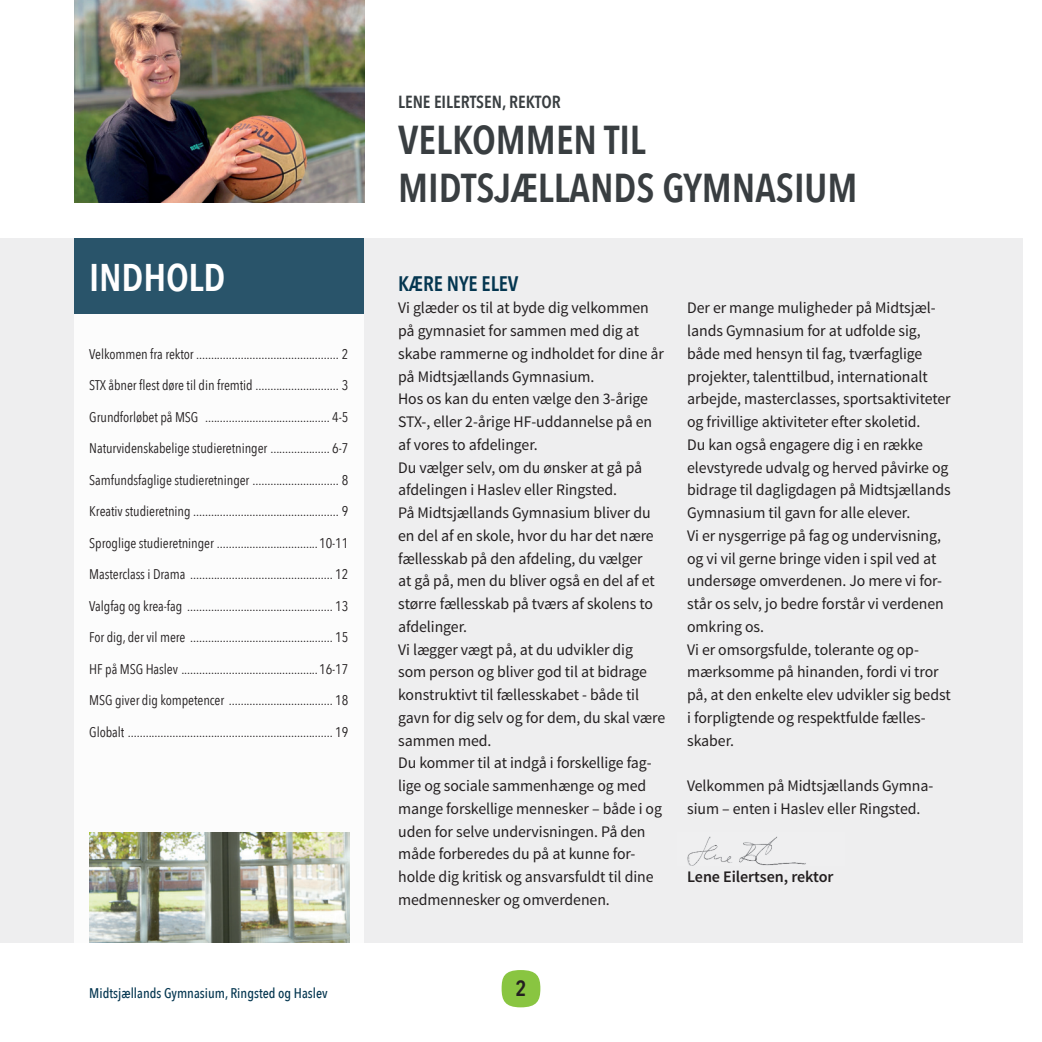
<style>
.page{position:relative;width:1042px;height:1042px;background:#fff}
.page>*{position:absolute;margin:0;border:0;box-sizing:border-box;transform-origin:0 0}
.t1{font:600 40.25px/48.3px "Avenir Next Condensed";color:#393e41}
.t2{font:600 38.5px "Avenir Next Condensed";letter-spacing:-.005em;color:#fff}
.t3{font:600 22.05px "Avenir Next Condensed";color:#231f20}
.t4{font:600 21px "Avenir Next Condensed";letter-spacing:-.005em;color:#043650}
.t5{font:600 17.5px "Avenir Next Condensed";color:#393e41}
.t6{font:16.1px/22.8px "Source Sans Pro";letter-spacing:-.005em;color:#231f20}
.t7{font:600 16.1px "Source Sans Pro";letter-spacing:-.005em;color:#231f20}
.t8{font:14px "Avenir Next Condensed";letter-spacing:-.005em;color:#231f20}
.t9{font:500 14px "Avenir Next Condensed";color:#043650}
</style>
<div class="page">
<div style="left:0;top:238px;width:1022px;height:705px;background:#eeeeef"></div>
<div style="left:74px;top:238px;width:290px;height:712px;background:#fff"></div>
<div style="left:74px;top:238px;width:290px;height:75px;background:#29546a"></div>
<img style="left:89px;top:832px;width:261px;height:111px">
<img style="left:74px;top:0;width:290px;height:203px">
<div style="left:501px;top:970px;width:39px;height:37px;background:#89c541;border-radius:50%"></div>
<img style="left:687px;top:836px;width:119px;height:30px">
<h2 class="t2" style="left:89px;top:244px;width:138px">INDHOLD</h2>
<p class="t8" style="left:89px;top:342px;width:261px">Velkommen fra rektor ................................................ 2</p>
<p class="t8" style="left:89px;top:373px;width:261px">STX åbner flest døre til din fremtid ............................ 3</p>
<p class="t8" style="left:89px;top:405px;width:260px">Grundforløbet på MSG .......................................... 4-5</p>
<p class="t8" style="left:89px;top:436px;width:260px">Naturvidenskabelige studieretninger .................... 6-7</p>
<p class="t8" style="left:89px;top:468px;width:261px">Samfundsfaglige studieretninger ............................. 8</p>
<p class="t8" style="left:89px;top:499px;width:261px">Kreativ studieretning ................................................. 9</p>
<p class="t8" style="left:89px;top:531px;width:260px">Sproglige studieretninger ..................................10-11</p>
<p class="t8" style="left:89px;top:562px;width:261px">Masterclass i Drama ................................................ 12</p>
<p class="t8" style="left:89px;top:594px;width:261px">Valgfag og krea-fag ................................................. 13</p>
<p class="t8" style="left:89px;top:625px;width:261px">For dig, der vil mere ................................................ 15</p>
<p class="t8" style="left:89px;top:657px;width:260px">HF på MSG Haslev ..............................................16-17</p>
<p class="t8" style="left:89px;top:688px;width:261px">MSG giver dig kompetencer ................................... 18</p>
<p class="t8" style="left:89px;top:720px;width:261px">Globalt ..................................................................... 19</p>
<p class="t9" style="left:89px;top:984px;width:240px">Midtsjællands Gymnasium, Ringsted og Haslev</p>
<p class="t5" style="left:398px;top:87px;width:164px">LENE EILERTSEN, REKTOR</p>
<h1 class="t1" style="left:398px;top:115px;width:461px">VELKOMMEN TIL<br>MIDTSJÆLLANDS GYMNASIUM</h1>
<h3 class="t4" style="left:398px;top:265px;width:122px">KÆRE NYE ELEV</h3>
<p class="t6" style="left:398px;top:297px;width:268px">Vi glæder os til at byde dig velkommen på gymnasiet for sammen med dig at skabe rammerne og indholdet for dine år på Midtsjællands Gymnasium.<br>Hos os kan du enten vælge den 3-årige STX-, eller 2-årige HF-uddannelse på en af vores to afdelinger.<br>Du vælger selv, om du ønsker at gå på afdelingen i Haslev eller Ringsted.<br>På Midtsjællands Gymnasium bliver du en del af en skole, hvor du har det nære fællesskab på den afdeling, du vælger<br>at gå på, men du bliver også en del af et større fællesskab på tværs af skolens to afdelinger.<br>Vi lægger vægt på, at du udvikler dig<br>som person og bliver god til at bidrage konstruktivt til fællesskabet - både til gavn for dig selv og for dem, du skal være sammen med.<br>Du kommer til at indgå i forskellige fag&shy;lige og sociale sammenhænge og med mange forskellige mennesker – både i og uden for selve undervisningen. På den måde forberedes du på at kunne for&shy;holde dig kritisk og ansvarsfuldt til dine medmennesker og omverdenen.</p>
<p class="t6" style="left:687px;top:297px;width:265px">Der er mange muligheder på Midtsjæl&shy;lands Gymnasium for at udfolde sig, både med hensyn til fag, tværfaglige projekter, talenttilbud, internationalt arbejde, masterclasses, sportsaktiviteter og frivillige aktiviteter efter skoletid.<br>Du kan også engagere dig i en række elevstyrede udvalg og herved påvirke og bidrage til dagligdagen på Midtsjællands Gymnasium til gavn for alle elever.<br>Vi er nysgerrige på fag og undervisning, og vi vil gerne bringe viden i spil ved at undersøge omverdenen. Jo mere vi for&shy;står os selv, jo bedre forstår vi verdenen omkring os.<br>Vi er omsorgsfulde, tolerante og op&shy;mærksomme på hinanden, fordi vi tror på, at den enkelte elev udvikler sig bedst i forpligtende og respektfulde fælles&shy;skaber.</p>
<p class="t6" style="left:687px;top:775px;width:248px">Velkommen på Midtsjællands Gymna&shy;sium – enten i Haslev eller Ringsted.</p>
<p class="t7" style="left:687px;top:866px;width:148px">Lene Eilertsen, rektor</p>
<h3 class="t3" style="left:515px;top:969px;width:13px">2</h3>
</div>
